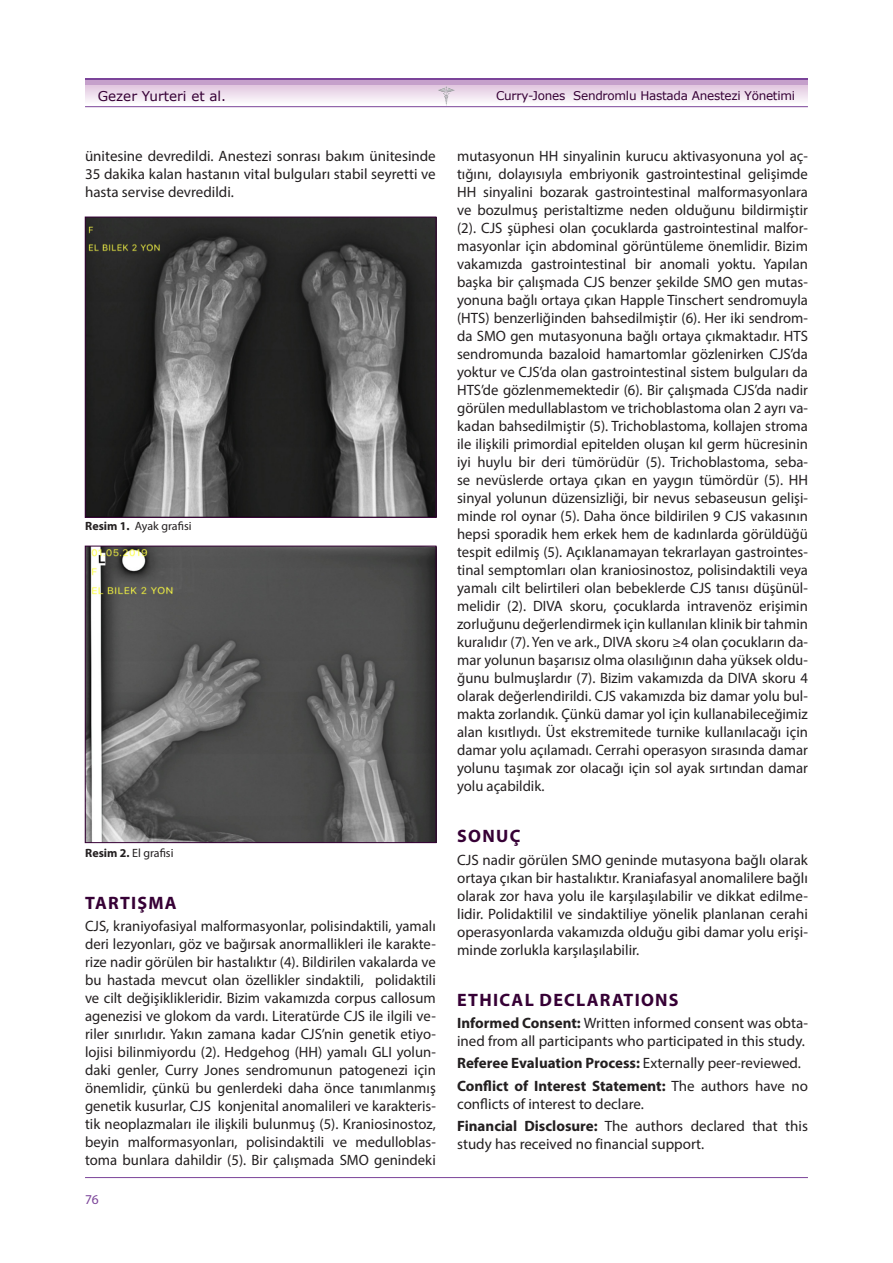
<style>
.page{position:relative;width:893px;height:1263px;background:#fff}
.page>*{position:absolute;margin:0;border:0;box-sizing:border-box;transform-origin:0 0}
.Metin_Başlıkları{font:700 18px "Myriad Pro";letter-spacing:.07em;color:#360035}
.Ana_Metin{font:15px/18px "Myriad Pro";color:#231f20;text-align:justify}
.Ana_Metin-2{font:700 15px "Myriad Pro";color:#231f20}
.t1{font:13.5px "Verdana";color:#360035}
.t2{font:13.5px "Myriad Pro";color:#7b4499}
.t3{font:12px "Verdana";letter-spacing:-.02em;color:#360035}
.Tablo{font:12px "Myriad Pro";color:#231f20}
.s1{font-weight:700}
.s2{font-weight:400}
</style>
<div class="page">
<hr style="left:85px;top:79px;width:723px;height:2px;background:#7b4499">
<hr style="left:85px;top:81px;width:723px;height:4px;background:#c5a0cb">
<svg style="left:85px;top:85px;width:723px;height:16px;background:#ecdceb"></svg>
<hr style="left:85px;top:106px;width:723px;height:1px;background:#7b4499">
<hr style="left:85px;top:1177px;width:723px;height:1px;background:#7b4499">
<img style="left:437px;top:85px;width:19px;height:21px">
<img style="left:87px;top:219px;width:347px;height:297px">
<div style="left:85px;top:217px;width:351px;height:301px;border:1px solid #360035"></div>
<img style="left:87px;top:548px;width:347px;height:293px">
<div style="left:85px;top:546px;width:351px;height:297px;border:1px solid #360035"></div>
<p class="t1" style="left:98px;top:87px;width:130px">Gezer Yurteri et al.</p>
<p class="t3" style="left:496px;top:88px;width:301px">Curry-Jones Sendromlu Hastada Anestezi Yönetimi</p>
<p class="Ana_Metin" style="left:85px;top:147px;width:352px">ünitesine devredildi. Anestezi sonrası bakım ünitesinde 35 dakika kalan hastanın vital bulguları stabil seyretti ve hasta servise devredildi.</p>
<p class="Tablo" style="left:85px;top:519px;width:108px"><span class="s1">Resim 1.</span> Ayak grafisi</p>
<p class="Tablo" style="left:85px;top:846px;width:90px"><span class="s1">Resim 2.</span> El grafisi</p>
<p class="Metin_Başlıkları" style="left:85px;top:891px;width:93px">TARTIŞMA</p>
<p class="Ana_Metin" style="left:85px;top:917px;width:352px">CJS, kraniyofasiyal malformasyonlar, polisindaktili, yamalı deri lezyonları, göz ve bağırsak anormallikleri ile karakte&shy;rize nadir görülen bir hastalıktır (4). Bildirilen vakalarda ve bu hastada mevcut olan özellikler sindaktili, polidaktili ve cilt değişiklikleridir. Bizim vakamızda corpus callosum agenezisi ve glokom da vardı. Literatürde CJS ile ilgili ve&shy;riler sınırlıdır. Yakın zamana kadar CJS’nin genetik etiyo&shy;lojisi bilinmiyordu (2). Hedgehog (HH) yamalı GLI yolun&shy;daki genler, Curry Jones sendromunun patogenezi için önemlidir, çünkü bu genlerdeki daha önce tanımlanmış genetik kusurlar, CJS konjenital anomalileri ve karakteris&shy;tik neoplazmaları ile ilişkili bulunmuş (5). Kraniosinostoz, beyin malformasyonları, polisindaktili ve medulloblas&shy;toma bunlara dahildir (5). Bir çalışmada SMO genindeki</p>
<p class="t2" style="left:85px;top:1191px;width:15px">76</p>
<p class="Ana_Metin" style="left:457px;top:147px;width:352px">mutasyonun HH sinyalinin kurucu aktivasyonuna yol aç&shy;tığını, dolayısıyla embriyonik gastrointestinal gelişimde HH sinyalini bozarak gastrointestinal malformasyonlara ve bozulmuş peristaltizme neden olduğunu bildirmiştir (2). CJS şüphesi olan çocuklarda gastrointestinal malfor&shy;masyonlar için abdominal görüntüleme önemlidir. Bizim vakamızda gastrointestinal bir anomali yoktu. Yapılan başka bir çalışmada CJS benzer şekilde SMO gen mutas&shy;yonuna bağlı ortaya çıkan Happle Tinschert sendromuyla (HTS) benzerliğinden bahsedilmiştir (6). Her iki sendrom&shy;da SMO gen mutasyonuna bağlı ortaya çıkmaktadır. HTS sendromunda bazaloid hamartomlar gözlenirken CJS’da yoktur ve CJS’da olan gastrointestinal sistem bulguları da HTS’de gözlenmemektedir (6). Bir çalışmada CJS’da nadir görülen medullablastom ve trichoblastoma olan 2 ayrı va&shy;kadan bahsedilmiştir (5). Trichoblastoma, kollajen stroma ile ilişkili primordial epitelden oluşan kıl germ hücresinin iyi huylu bir deri tümörüdür (5). Trichoblastoma, seba&shy;se nevüslerde ortaya çıkan en yaygın tümördür (5). HH sinyal yolunun düzensizliği, bir nevus sebaseusun gelişi&shy;minde rol oynar (5). Daha önce bildirilen 9 CJS vakasının hepsi sporadik hem erkek hem de kadınlarda görüldüğü tespit edilmiş (5). Açıklanamayan tekrarlayan gastrointes&shy;tinal semptomları olan kraniosinostoz, polisindaktili veya yamalı cilt belirtileri olan bebeklerde CJS tanısı düşünül&shy;melidir (2). DIVA skoru, çocuklarda intravenöz erişimin zorluğunu değerlendirmek için kullanılan klinik bir tahmin kuralıdır (7). Yen ve ark., DIVA skoru ≥4 olan çocukların da&shy;mar yolunun başarısız olma olasılığının daha yüksek oldu&shy;ğunu bulmuşlardır (7). Bizim vakamızda da DIVA skoru 4 olarak değerlendirildi. CJS vakamızda biz damar yolu bul&shy;makta zorlandık. Çünkü damar yol için kullanabileceğimiz alan kısıtlıydı. Üst ekstremitede turnike kullanılacağı için damar yolu açılamadı. Cerrahi operasyon sırasında damar yolunu taşımak zor olacağı için sol ayak sırtından damar yolu açabildik.</p>
<p class="Metin_Başlıkları" style="left:457px;top:824px;width:65px">SONUÇ</p>
<p class="Ana_Metin" style="left:457px;top:850px;width:352px">CJS nadir görülen SMO geninde mutasyona bağlı olarak ortaya çıkan bir hastalıktır. Kraniafasyal anomalilere bağlı olarak zor hava yolu ile karşılaşılabilir ve dikkat edilme&shy;lidir. Polidaktilil ve sindaktiliye yönelik planlanan cerahi operasyonlarda vakamızda olduğu gibi damar yolu erişi&shy;minde zorlukla karşılaşılabilir.</p>
<p class="Metin_Başlıkları" style="left:457px;top:988px;width:223px">ETHICAL DECLARATIONS</p>
<p class="Ana_Metin" style="left:457px;top:1014px;width:352px"><span class="s1">Informed Consent:</span> Written informed consent was obta&shy;ined from all participants who participated in this study.</p>
<p class="Ana_Metin-2" style="left:457px;top:1053px;width:345px">Referee Evaluation Process: <span class="s2">Externally peer-reviewed.</span></p>
<p class="Ana_Metin" style="left:457px;top:1076px;width:352px"><span class="s1">Conflict of Interest Statement:</span> The authors have no conflicts of interest to declare.</p>
<p class="Ana_Metin" style="left:457px;top:1117px;width:352px"><span class="s1">Financial Disclosure:</span> The authors declared that this study has received no financial support.</p>
</div>
